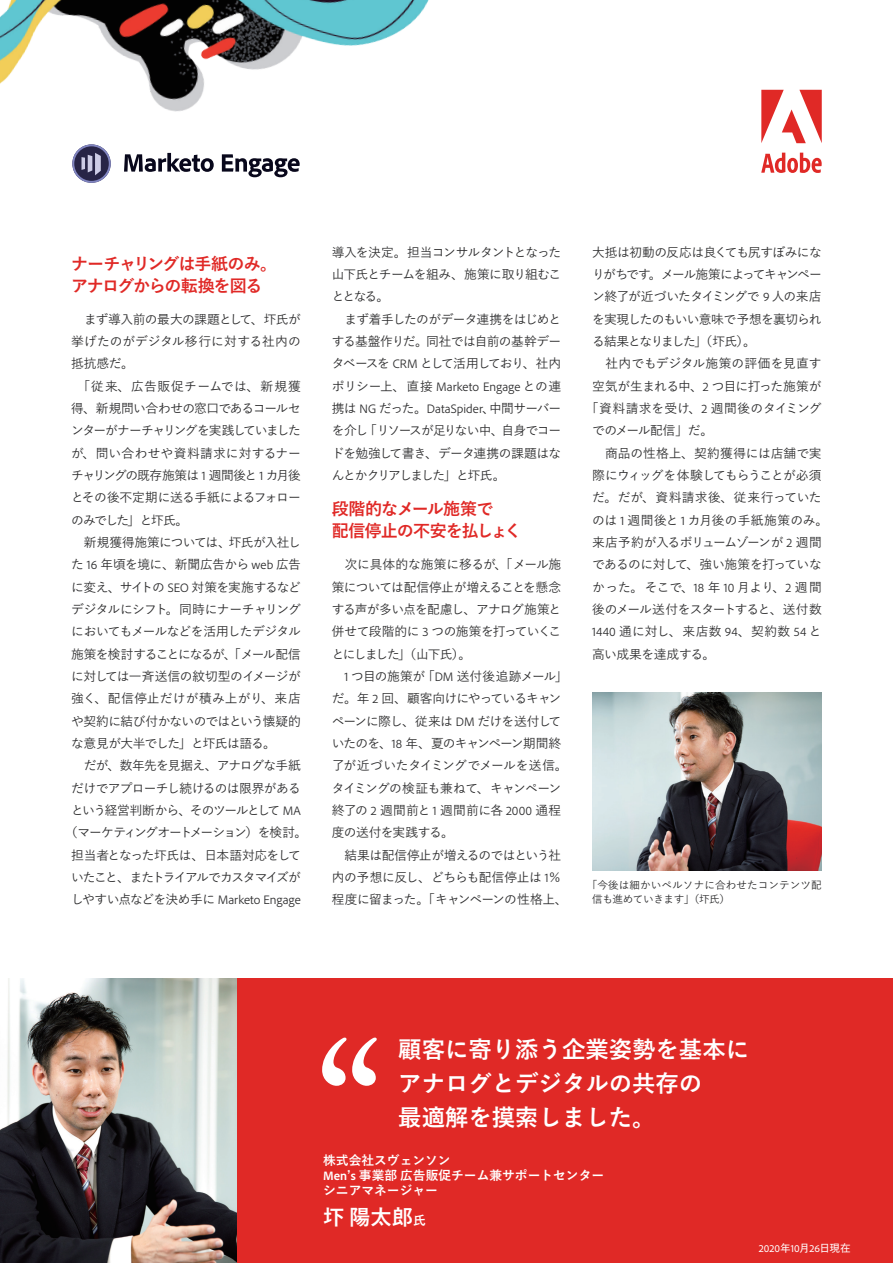
<style>
.page{position:relative;width:893px;height:1263px;background:#fff}
.page>*{position:absolute;margin:0;border:0;box-sizing:border-box;transform-origin:0 0}
.t1{font:23.4px/34px "Yu Gothic Std B";color:#fff}
.t2{font:21.3px "Yu Gothic Std B";color:#fff}
.t3{font:16.95px/22.4px "Yu Gothic Std B";letter-spacing:-.065em;color:#e02926}
.t4{font:12.75px/22.4px "Yu Gothic Std M";letter-spacing:-.055em;color:#2c2c2d}
.t5{font:12.75px "Yu Gothic Std M";letter-spacing:.005em;color:#2c2c2d}
.t6{font:300 12.75px "Adobe Clean";letter-spacing:.005em;color:#2c2c2d}
.t7{font:12.75px "Yu Gothic Std M";letter-spacing:-.11em;color:#2c2c2d}
.t8{font:12.75px/14.9px "Yu Gothic Std B";color:#fff}
.t9{font:12.75px "Yu Gothic Std M";letter-spacing:-.115em;color:#2c2c2d}
.t10{font:12.75px "Yu Gothic Std M";letter-spacing:-.09em;color:#2c2c2d}
.t11{font:12.75px "Yu Gothic Std M";letter-spacing:.015em;color:#2c2c2d}
.t12{font:12.75px "Yu Gothic Std M";letter-spacing:.03em;color:#2c2c2d}
.t13{font:12.75px "Yu Gothic Std M";letter-spacing:-.015em;color:#2c2c2d}
.t14{font:12.75px "Yu Gothic Std M";letter-spacing:-.095em;color:#2c2c2d}
.t15{font:12.75px "Yu Gothic Std M";letter-spacing:-.075em;color:#2c2c2d}
.t16{font:12.75px "Yu Gothic Std M";letter-spacing:-.105em;color:#2c2c2d}
.t17{font:12.75px "Yu Gothic Std M";letter-spacing:.01em;color:#2c2c2d}
.t18{font:12.75px "Yu Gothic Std M";letter-spacing:-.08em;color:#2c2c2d}
.t19{font:12.75px "Yu Gothic Std M";letter-spacing:-.005em;color:#2c2c2d}
.t20{font:12.75px "Yu Gothic Std M";letter-spacing:.045em;color:#2c2c2d}
.t21{font:12.75px "Yu Gothic Std M";letter-spacing:.02em;color:#2c2c2d}
.t22{font:12.75px "Yu Gothic Std M";letter-spacing:-.035em;color:#2c2c2d}
.t23{font:10.65px/14.9px "Yu Gothic Std M";letter-spacing:.005em;color:#2c2c2d}
.t24{font:10.65px "Adobe Clean";letter-spacing:.005em;color:#fff}
.s1{font-family:"Adobe Clean";font-weight:300}
.s2{font-family:"Yu Gothic Std M";font-weight:400}
.s3{font-family:"Adobe Clean";font-weight:700}
.s4{font-size:12.75px}
.s5{font-family:"Yu Gothic Std D"}
</style>
<div class="page">
<div style="left:0;top:978px;width:893px;height:285px;background:#e02926"></div>
<svg style="left:322px;top:1037px;width:55px;height:49px"></svg>
<img style="left:0;top:978px;width:236px;height:285px">
<img style="left:592px;top:692px;width:230px;height:179px">
<svg style="left:761px;top:90px;width:61px;height:53px"></svg>
<svg style="left:761px;top:153px;width:61px;height:20px"></svg>
<svg style="left:72px;top:144px;width:39px;height:39px"></svg>
<svg style="left:124px;top:153px;width:90px;height:19px"></svg>
<svg style="left:222px;top:154px;width:78px;height:23px"></svg>
<img style="left:0;top:0;width:429px;height:112px">
<h3 class="t3" style="left:71px;top:252px;width:207px">ナーチャリングは手紙のみ。アナログからの転換を図る</h3>
<p class="t4" style="left:71px;top:307px;width:231px">　まず導入前の最大の課題として、圷氏が</p>
<p class="t5" style="left:71px;top:332px;width:231px">挙げたのがデジタル移行に対する社内の</p>
<p class="t4" style="left:71px;top:352px;width:64px">抵抗感だ。</p>
<p class="t20" style="left:71px;top:377px;width:231px">　「従来、広告販促チームでは、新規獲</p>
<p class="t4" style="left:71px;top:396px;width:231px">得、新規問い合わせの窓口であるコールセ</p>
<p class="t14" style="left:71px;top:421px;width:231px">ンターがナーチャリングを実践していました</p>
<p class="t11" style="left:71px;top:444px;width:231px">が、問い合わせや資料請求に対するナー</p>
<p class="t10" style="left:71px;top:466px;width:231px">チャリングの既存施策は <span class="s1">1</span> 週間後と <span class="s1">1</span> カ月後</p>
<p class="t4" style="left:71px;top:486px;width:231px">とその後不定期に送る手紙によるフォロー</p>
<p class="t7" style="left:71px;top:511px;width:119px">のみでした」と圷氏。</p>
<p class="t4" style="left:71px;top:530px;width:231px">　新規獲得施策については、圷氏が入社し</p>
<p class="t4" style="left:71px;top:553px;width:231px">た <span class="s1">16</span> 年頃を境に、新聞広告から <span class="s1">web</span> 広告</p>
<p class="t15" style="left:71px;top:578px;width:231px">に変え、サイトの <span class="s1">SEO</span> 対策を実施するなど</p>
<p class="t4" style="left:71px;top:597px;width:231px">デジタルにシフト。同時にナーチャリング</p>
<p class="t4" style="left:71px;top:620px;width:231px">においてもメールなどを活用したデジタル</p>
<p class="t10" style="left:71px;top:645px;width:231px">施策を検討することになるが、「メール配信</p>
<p class="t4" style="left:71px;top:664px;width:231px">に対しては一斉送信の紋切型のイメージが</p>
<p class="t21" style="left:71px;top:689px;width:231px">強く、配信停止だけが積み上がり、来店</p>
<p class="t4" style="left:71px;top:709px;width:231px">や契約に結び付かないのではという懐疑的</p>
<p class="t4" style="left:71px;top:731px;width:206px">な意見が大半でした」と圷氏は語る。</p>
<p class="t4" style="left:71px;top:754px;width:231px">　だが、数年先を見据え、アナログな手紙</p>
<p class="t4" style="left:71px;top:776px;width:231px">だけでアプローチし続けるのは限界がある</p>
<p class="t16" style="left:71px;top:801px;width:231px">という経営判断から、そのツールとして <span class="s1">MA</span></p>
<p class="t9" style="left:65px;top:823px;width:244px">（マーケティングオートメーション）を検討。</p>
<p class="t4" style="left:71px;top:843px;width:231px">担当者となった圷氏は、日本語対応をして</p>
<p class="t7" style="left:71px;top:868px;width:231px">いたこと、またトライアルでカスタマイズが</p>
<p class="t6" style="left:71px;top:892px;width:231px"><span class="s2">しやすい点などを決め手に</span> Marketo Engage</p>
<p class="t4" style="left:332px;top:240px;width:231px">導入を決定。担当コンサルタントとなった山下氏とチームを組み、施策に取り組むこととなる。<br>　まず着手したのがデータ連携をはじめとする基盤作りだ。同社では自前の基幹データベースを <span class="s1">CRM</span> として活用しており、社内</p>
<p class="t6" style="left:332px;top:378px;width:231px"><span class="s2">ポリシー上、直接</span> Marketo Engage <span class="s2">との連</span></p>
<p class="t4" style="left:332px;top:396px;width:231px;text-align:justify">携は <span class="s1">NG</span> だった。<span class="s1">DataSpider</span>、中間サーバーを介し「リソースが足りない中、自身でコードを勉強して書き、データ連携の課題はなんとかクリアしました」と圷氏。</p>
<h3 class="t3" style="left:332px;top:497px;width:191px">段階的なメール施策で<br>配信停止の不安を払しょく</h3>
<p class="t4" style="left:332px;top:553px;width:231px;text-align:justify">　次に具体的な施策に移るが、「メール施策については配信停止が増えることを懸念する声が多い点を配慮し、アナログ施策と併せて段階的に <span class="s1">3</span> つの施策を打っていくことにしました」（山下氏）。</p>
<p class="t4" style="left:332px;top:664px;width:238px;text-indent:13px"><span class="s1">1</span> つ目の施策が「<span class="s1">DM</span> 送付後追跡メール」だ。年 <span class="s1">2</span> 回、顧客向けにやっているキャンペーンに際し、従来は <span class="s1">DM</span> だけを送付していたのを、<span class="s1">18</span> 年、夏のキャンペーン期間終了が近づいたタイミングでメールを送信。タイミングの検証も兼ねて、キャンペーン終了の <span class="s1">2</span> 週間前と <span class="s1">1</span> 週間前に各 <span class="s1">2000</span> 通程度の送付を実践する。<br>　結果は配信停止が増えるのではという社内の予想に反し、どちらも配信停止は <span class="s1">1</span>％程度に留まった。「キャンペーンの性格上、</p>
<p class="t4" style="left:592px;top:240px;width:231px">大抵は初動の反応は良くても尻すぼみにな</p>
<p class="t9" style="left:592px;top:265px;width:231px">りがちです。メール施策によってキャンペー</p>
<p class="t4" style="left:592px;top:285px;width:231px">ン終了が近づいたタイミングで <span class="s1">9</span> 人の来店</p>
<p class="t4" style="left:592px;top:307px;width:231px">を実現したのもいい意味で予想を裏切られ</p>
<p class="t7" style="left:592px;top:332px;width:165px">る結果となりました」（圷氏）。</p>
<p class="t5" style="left:592px;top:354px;width:231px">　社内でもデジタル施策の評価を見直す</p>
<p class="t4" style="left:592px;top:374px;width:231px">空気が生まれる中、<span class="s1">2</span> つ目に打った施策が</p>
<p class="t5" style="left:586px;top:399px;width:237px">「資料請求を受け、<span class="s1">2</span> 週間後のタイミング</p>
<p class="t4" style="left:592px;top:419px;width:122px">でのメール配信」だ。</p>
<p class="t19" style="left:592px;top:444px;width:231px">　商品の性格上、契約獲得には店舗で実</p>
<p class="t4" style="left:592px;top:463px;width:231px">際にウィッグを体験してもらうことが必須</p>
<p class="t11" style="left:592px;top:488px;width:231px">だ。だが、資料請求後、従来行っていた</p>
<p class="t17" style="left:592px;top:511px;width:237px">のは <span class="s1">1</span> 週間後と <span class="s1">1</span> カ月後の手紙施策のみ。</p>
<p class="t4" style="left:592px;top:530px;width:231px">来店予約が入るボリュームゾーンが <span class="s1">2</span> 週間</p>
<p class="t4" style="left:592px;top:553px;width:231px">であるのに対して、強い施策を打っていな</p>
<p class="t13" style="left:592px;top:578px;width:231px">かった。そこで、<span class="s1">18</span> 年 <span class="s1">10</span> 月より、<span class="s1">2</span> 週間</p>
<p class="t18" style="left:592px;top:600px;width:231px">後のメール送付をスタートすると、送付数</p>
<p class="t12" style="left:592px;top:622px;width:231px"><span class="s1">1440</span> 通に対し、来店数 <span class="s1">94</span>、契約数 <span class="s1">54</span> と</p>
<p class="t22" style="left:592px;top:645px;width:125px">高い成果を達成する。</p>
<p class="t23" style="left:592px;top:876px;width:231px;text-indent:-5px">「今後は細かいペルソナに合わせたコンテンツ配信も進めていきます」（圷氏）</p>
<h1 class="t1" style="left:398px;top:1032px;width:352px">顧客に寄り添う企業姿勢を基本にアナログとデジタルの共存の<br>最適解を摸索しました。</h1>
<p class="t8" style="left:323px;top:1152px;width:283px">株式会社スヴェンソン<br><span class="s3">Men</span>ʼ<span class="s3">s</span> 事業部広告販促チーム兼サポートセンターシニアマネージャー</p>
<h2 class="t2" style="left:323px;top:1201px;width:104px">圷陽太郎<span class="s4">氏</span></h2>
<p class="t24" style="left:759px;top:1242px;width:93px">2020<span class="s5">年</span>10<span class="s5">月</span>26<span class="s5">日現在</span></p>
</div>
